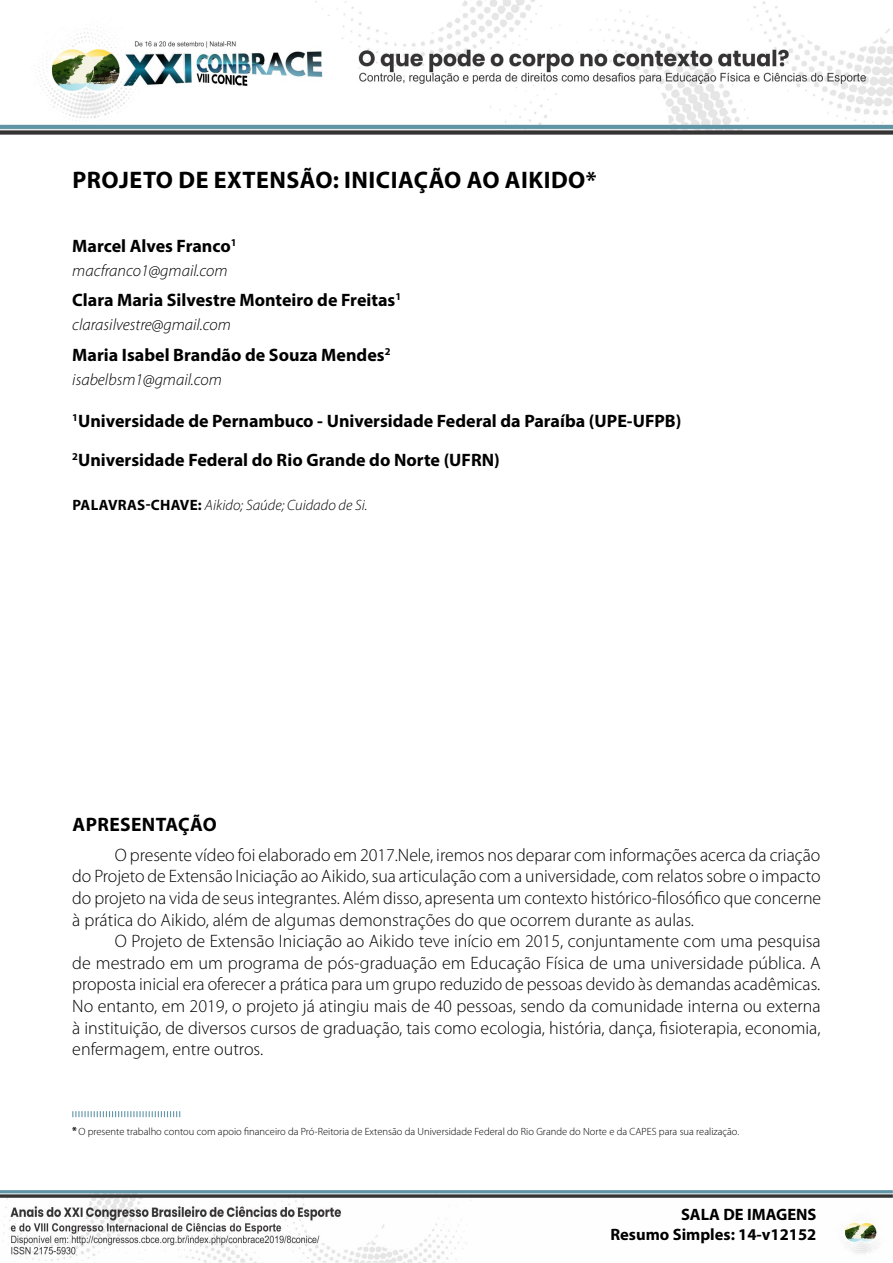
<style>
.page{position:relative;width:893px;height:1263px;background:#fff}
.page>*{position:absolute;margin:0;border:0;box-sizing:border-box;transform-origin:0 0}
.TITULO{font:700 24px "Myriad Pro";letter-spacing:.02em;color:#000}
.SUBTITULOS{font:700 19.5px "Myriad Pro";letter-spacing:.02em;color:#000}
.MIOLO{font:300 18px/21.6px "Myriad Pro";color:#000;text-align:justify}
.AFILIAÇÃO{font:700 18px "Myriad Pro";color:#000}
.AUTORES{font:700 18px "Myriad Pro";color:#000}
.E-MAIL{font:italic 300 16.5px "Myriad Pro";color:#000}
.t1{font:700 16.5px/19.8px "Myriad Pro";color:#000;text-align:right}
.R_SIMPLES_-_KEYWORDS{font:italic 300 15px "Myriad Pro";color:#000}
.LEG__RODAPE{font:300 10.5px "Myriad Pro";color:#000}
.s1{font-weight:700;font-style:normal}
.s2{font-weight:700}
</style>
<div class="page">
<img style="left:0;top:0;width:893px;height:134px">
<img style="left:0;top:1190px;width:893px;height:73px">
<svg style="left:72px;top:1111px;width:108px;height:6px"></svg>
<p class="TITULO" style="left:73px;top:164px;width:533px">PROJETO DE EXTENSÃO: INICIAÇÃO AO AIKIDO*<sup>1</sup></p>
<p class="AUTORES" style="left:72px;top:234px;width:166px">Marcel Alves Franco<sup>1</sup></p>
<p class="E-MAIL" style="left:72px;top:261px;width:157px">macfranco1@gmail.com</p>
<p class="AUTORES" style="left:72px;top:289px;width:330px">Clara Maria Silvestre Monteiro de Freitas<sup>1</sup></p>
<p class="E-MAIL" style="left:72px;top:315px;width:160px">clarasilvestre@gmail.com</p>
<p class="AUTORES" style="left:72px;top:343px;width:320px">Maria Isabel Brandão de Souza Mendes<sup>2</sup></p>
<p class="E-MAIL" style="left:72px;top:369px;width:151px">isabelbsm1@gmail.com</p>
<p class="AFILIAÇÃO" style="left:72px;top:410px;width:611px"><sup>1</sup>Universidade de Pernambuco - Universidade Federal da Paraíba (UPE-UFPB)</p>
<p class="AFILIAÇÃO" style="left:72px;top:448px;width:429px"><sup>2</sup>Universidade Federal do Rio Grande do Norte (UFRN)</p>
<p class="R_SIMPLES_-_KEYWORDS" style="left:72px;top:496px;width:297px"><span class="s1">PALAVRAS-CHAVE:</span> Aikido; Saúde; Cuidado de Si.</p>
<p class="SUBTITULOS" style="left:72px;top:811px;width:146px">APRESENTAÇÃO</p>
<p class="MIOLO" style="left:72px;top:844px;width:750px;text-indent:43px">O presente vídeo foi elaborado em 2017.Nele, iremos nos deparar com informações acerca da criação do Projeto de Extensão Iniciação ao Aikido, sua articulação com a universidade, com relatos sobre o impacto do projeto na vida de seus integrantes. Além disso, apresenta um contexto histórico-filosófico que concerne à prática do Aikido, além de algumas demonstrações do que ocorrem durante as aulas.</p>
<p class="MIOLO" style="left:72px;top:930px;width:750px;text-indent:43px">O Projeto de Extensão Iniciação ao Aikido teve início em 2015, conjuntamente com uma pesquisa de mestrado em um programa de pós-graduação em Educação Física de uma universidade pública. A proposta inicial era oferecer a prática para um grupo reduzido de pessoas devido às demandas acadêmicas.<br>No entanto, em 2019, o projeto já atingiu mais de 40 pessoas, sendo da comunidade interna ou externa à instituição, de diversos cursos de graduação, tais como ecologia, história, dança, fisioterapia, economia, enfermagem, entre outros.</p>
<p class="LEG__RODAPE" style="left:72px;top:1125px;width:668px"><span class="s2">*</span>O presente trabalho contou com apoio financeiro da Pró-Reitoria de Extensão da Universidade Federal do Rio Grande do Norte e da CAPES para sua realização.</p>
<p class="t1" style="left:610px;top:1204px;width:208px">SALA DE IMAGENS<br>Resumo Simples: 14-v12152</p>
</div>
